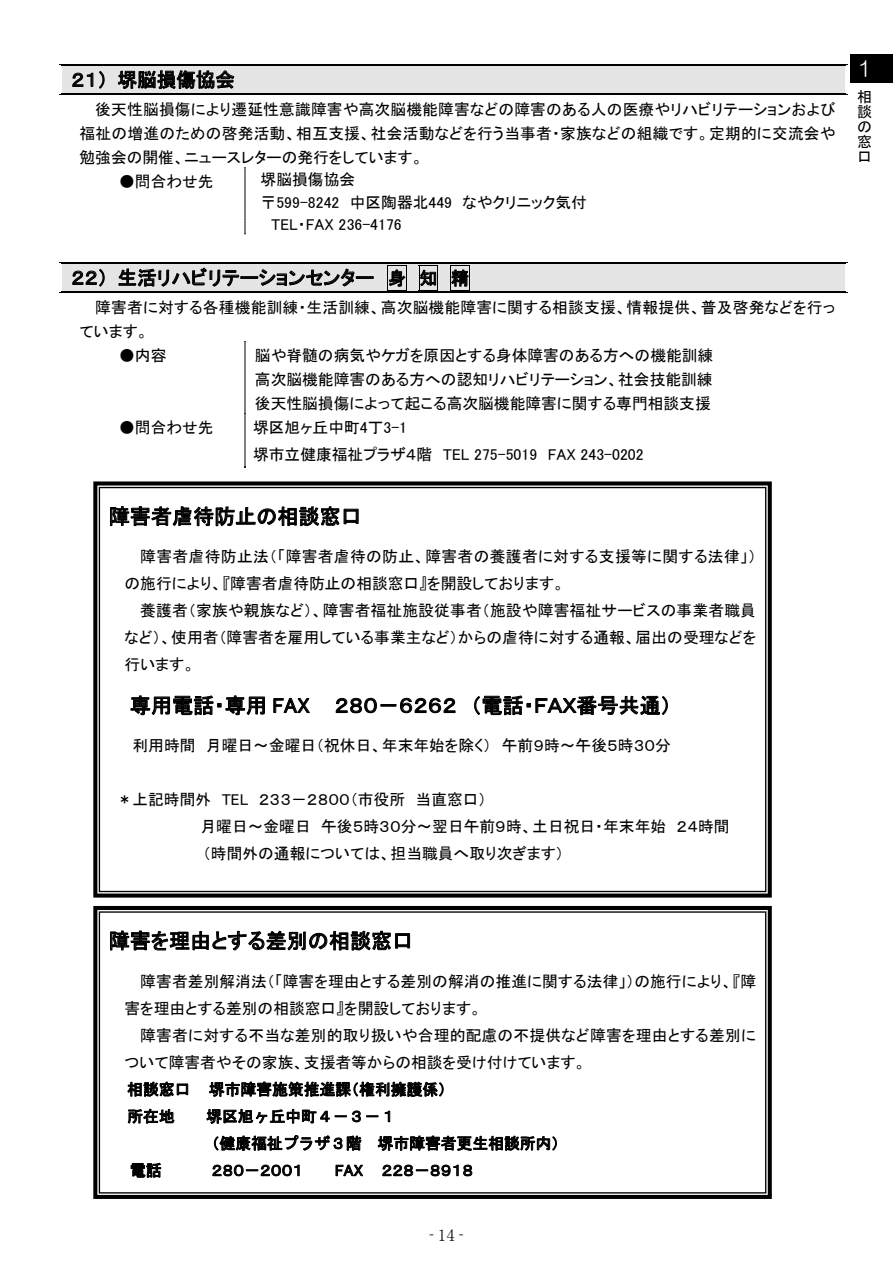
<style>
.page{position:relative;width:893px;height:1263px;background:#fff}
.page>*{position:absolute;margin:0;border:0;box-sizing:border-box;transform-origin:0 0}
.t1{font:21px "MS P Gothic";letter-spacing:.005em;color:#000}
.t2{font:21px "HG Maru Gothic MPRO";color:#fff;scale:.9 1}
.t3{font:19.5px "MS P Gothic";letter-spacing:.005em;color:#000}
.t4{font:16.95px "MS Mincho";color:#000;scale:.5 1}
.t5{font:15.75px/27px "MS P Gothic";color:#000}
.t6{font:15.75px/27px "MS P Gothic";letter-spacing:.025em;color:#000}
.t7{font:15.75px/27px "MS Gothic";letter-spacing:.005em;color:#000}
.t8{font:15.75px "Century";color:#000}
.t9{font:15px/15px "MS Gothic";color:#000;text-align:justify}
.s1{font-size:18px}
.s2{font-family:"MS P Gothic"}
</style>
<div class="page">
<div style="left:68px;top:66px;width:771px;height:27px;background:#e5e5e5"></div>
<hr style="left:61px;top:64px;width:784px;height:1px;background:#000">
<hr style="left:61px;top:65px;width:784px;height:1px;background:#000">
<hr style="left:61px;top:66px;width:784px;height:1px;background:#e5e5e5">
<hr style="left:61px;top:95px;width:784px;height:1px;background:#000">
<hr style="left:61px;top:93px;width:784px;height:1px;background:#000">
<img style="left:245px;top:167px;width:1px;height:67px">
<div style="left:68px;top:264px;width:771px;height:27px;background:#e5e5e5"></div>
<svg style="left:387px;top:266px;width:20px;height:25px"></svg>
<svg style="left:419px;top:266px;width:19px;height:25px"></svg>
<svg style="left:450px;top:266px;width:20px;height:25px"></svg>
<hr style="left:61px;top:262px;width:784px;height:1px;background:#000">
<hr style="left:61px;top:263px;width:784px;height:1px;background:#000">
<hr style="left:61px;top:264px;width:784px;height:1px;background:#e5e5e5">
<hr style="left:61px;top:293px;width:784px;height:1px;background:#000">
<hr style="left:61px;top:291px;width:784px;height:1px;background:#000">
<img style="left:245px;top:341px;width:1px;height:126px">
<svg style="left:93px;top:906px;width:679px;height:293px"></svg>
<svg style="left:93px;top:481px;width:679px;height:416px"></svg>
<div style="left:850px;top:55px;width:43px;height:28px;background:#000001"></div>
<p class="t3" style="left:71px;top:70px;width:165px">２１） 堺脳損傷協会</p>
<p class="t5" style="left:80px;top:97px;width:758px;line-height:24px;text-align:justify;text-indent:16px">後天性脳損傷により遷延性意識障害や高次脳機能障害などの障害のある人の医療やリハビリテーションおよび福祉の増進のための啓発活動、相互支援、社会活動などを行う当事者・家族などの組織です。定期的に交流会や勉強会の開催、ニュースレターの発行をしています。</p>
<p class="t5" style="left:119px;top:167px;width:96px">●問合わせ先</p>
<p class="t5" style="left:261px;top:166px;width:96px">堺脳損傷協会</p>
<p class="t5" style="left:261px;top:189px;width:328px">〒599-8242 中区陶器北449 なやクリニック気付</p>
<p class="t5" style="left:271px;top:211px;width:132px">TEL・FAX 236-4176</p>
<p class="t3" style="left:71px;top:268px;width:399px">２２） 生活リハビリテーションセンター <span class="s1">身 知 精</span></p>
<p class="t5" style="left:80px;top:295px;width:757px;line-height:24px;text-indent:16px">障害者に対する各種機能訓練・生活訓練、高次脳機能障害に関する相談支援、情報提供、普及啓発などを行っています。</p>
<p class="t5" style="left:119px;top:341px;width:49px">●内容</p>
<p class="t5" style="left:255px;top:343px;width:460px;line-height:24px;text-align:justify">脳や脊髄の病気やケガを原因とする身体障害のある方への機能訓練高次脳機能障害のある方への認知リハビリテーション、社会技能訓練後天性脳損傷によって起こる高次脳機能障害に関する専門相談支援</p>
<p class="t5" style="left:119px;top:413px;width:96px">●問合わせ先</p>
<p class="t5" style="left:253px;top:413px;width:392px">堺区旭ヶ丘中町4丁3-1<br>堺市立健康福祉プラザ４階 TEL 275-5019 FAX 243-0202</p>
<h1 class="t1" style="left:109px;top:506px;width:254px">障害者虐待防止の相談窓口</h1>
<p class="t6" style="left:125px;top:543px;width:633px;text-indent:16px">障害者虐待防止法（「障害者虐待の防止、障害者の養護者に対する支援等に関する法律」）の施行により、『障害者虐待防止の相談窓口』を開設しております。</p>
<p class="t5" style="left:125px;top:597px;width:633px;text-align:justify;text-indent:16px">養護者（家族や親族など）、障害者福祉施設従事者（施設や障害福祉サービスの事業者職員など）、使用者（障害者を雇用している事業主など）からの虐待に対する通報、届出の受理などを行います。</p>
<h1 class="t1" style="left:130px;top:695px;width:543px">専用電話・専用 FAX ２８０－６２６２ （電話・ＦＡＸ番号共通）</h1>
<p class="t5" style="left:132px;top:732px;width:540px">利用時間 月曜日～金曜日（祝休日、年末年始を除く） 午前９時～午後５時３０分</p>
<p class="t5" style="left:200px;top:786px;width:531px;text-indent:-84px">＊上記時間外 TEL ２３３－２８００（市役所 当直窓口）<br>月曜日～金曜日 午後５時３０分～翌日午前９時、土日祝日・年末年始 ２４時間（時間外の通報については、担当職員へ取り次ぎます）</p>
<h1 class="t2" style="left:858px;top:58px;width:17px">1</h1>
<p class="t9" style="left:857px;top:89px;width:16px">相談の窓口</p>
<h1 class="t1" style="left:109px;top:930px;width:306px">障害を理由とする差別の相談窓口</h1>
<p class="t5" style="left:125px;top:968px;width:633px;text-indent:16px">障害者差別解消法（「障害を理由とする差別の解消の推進に関する法律」）の施行により、『障害を理由とする差別の相談窓口』を開設しております。</p>
<p class="t5" style="left:125px;top:1022px;width:633px;text-indent:16px">障害者に対する不当な差別的取り扱いや合理的配慮の不提供など障害を理由とする差別について障害者やその家族、支援者等からの相談を受け付けています。<br>相談窓口 堺市障害施策推進課（権利擁護係）<br>所在地</p>
<p class="t7" style="left:204px;top:1103px;width:365px"><span class="s2">堺区</span>旭ヶ丘中町４－３－１<br>（健康福祉プラザ３階 堺市障害者更生相談所内）</p>
<p class="t5" style="left:130px;top:1157px;width:33px">電話</p>
<p class="t5" style="left:212px;top:1157px;width:93px">２８０－２００１</p>
<p class="t5" style="left:335px;top:1157px;width:140px">FAX ２２８－８９１８</p>
<p class="t8" style="left:432px;top:1222px;width:38px">- 14 -</p>
<p class="t4" style="left:429px;top:1227px;width:70px">- 14 -</p>
</div>
